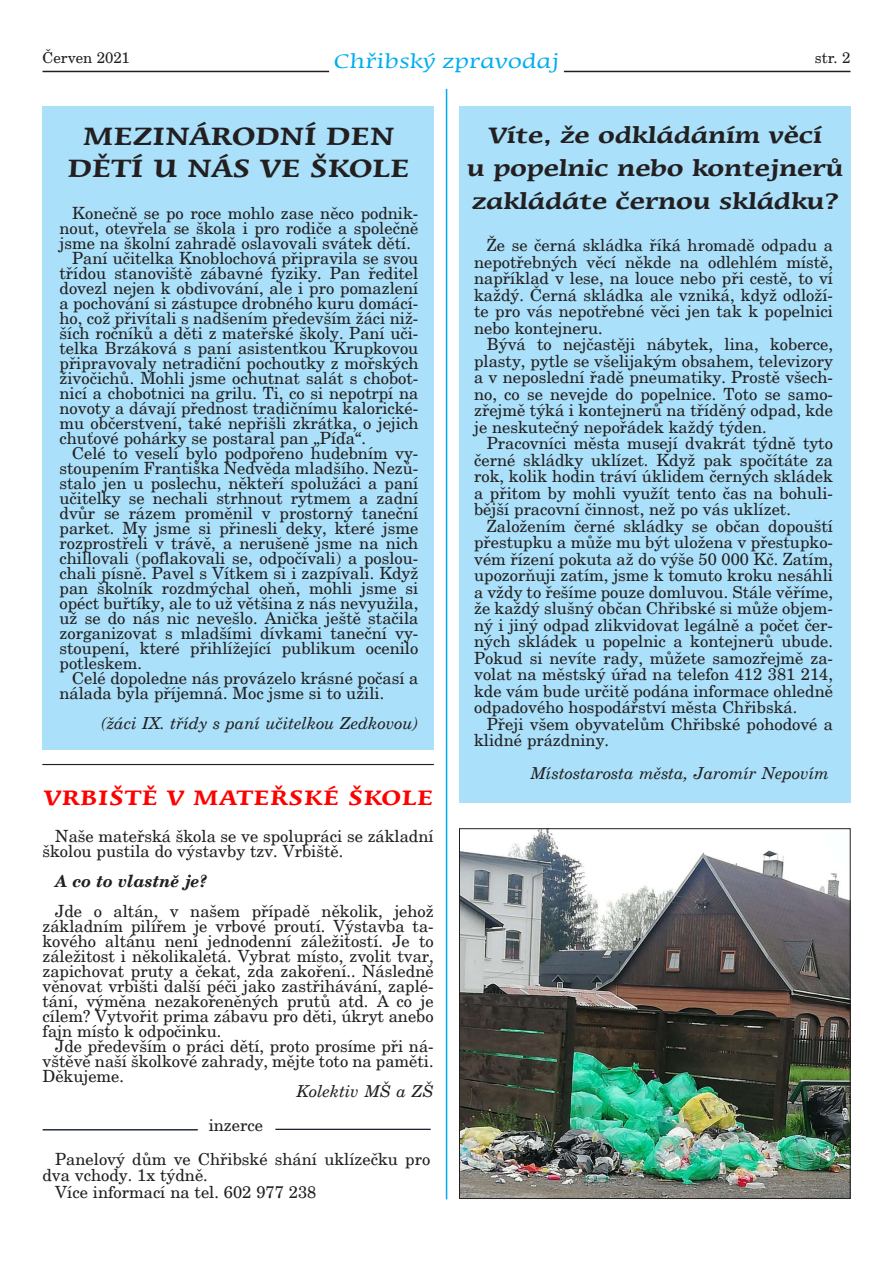
<style>
.page{position:relative;width:893px;height:1263px;background:#fff}
.page>*{position:absolute;margin:0;border:0;box-sizing:border-box;transform-origin:0 0}
.t1{font:700 27px/32.4px "Mirarae AT";letter-spacing:-.02em;color:#231f20;text-align:center;scale:1.2 1}
.t2{font:700 24px/33px "Mirarae AT";letter-spacing:-.01em;color:#231f20;text-align:center;scale:1.2 1}
.t3{font:700 22.5px "Mirarae AT";color:#f00;scale:1.2 1}
.t4{font:21px "Mirarae AT";color:#00aeef;scale:1.2 1}
.t5{font:16.5px/15px "New Brunswick";color:#231f20;text-align:justify}
.t6{font:italic 16.5px "New Brunswick";color:#231f20}
.t7{font:italic 700 16.5px "New Brunswick";color:#231f20}
.Základní_text{font:15px "New Brunswick";color:#231f20}
</style>
<div class="page">
<div style="left:43px;top:106px;width:391px;height:644px;background:#aae0f9"></div>
<hr style="left:446px;top:89px;width:1px;height:1110px;background:#00aeef">
<div style="left:459px;top:106px;width:391px;height:697px;background:#aae0f9"></div>
<img style="left:461px;top:830px;width:387px;height:367px">
<div style="left:459px;top:828px;width:391px;height:371px;border:1px solid #fff"></div>
<hr style="left:43px;top:764px;width:391px;height:1px;background:#231f20">
<hr style="left:43px;top:71px;width:286px;height:1px;background:#231f20">
<hr style="left:564px;top:71px;width:286px;height:1px;background:#231f20">
<hr style="left:43px;top:1129px;width:155px;height:1px;background:#231f20">
<hr style="left:276px;top:1129px;width:155px;height:1px;background:#231f20">
<p class="Základní_text" style="left:43px;top:48px;width:89px">Červen 2021</p>
<p class="t4" style="left:333px;top:48px;width:190px">Chřibský zpravodaj</p>
<p class="Základní_text" style="left:815px;top:48px;width:37px">str. 2</p>
<p class="t1" style="left:67px;top:119px;width:287px">MEZINÁRODNÍ DEN<br>DĚTÍ U NÁS VE ŠKOLE</p>
<p class="t5" style="left:60px;top:206px;width:360px;text-indent:13px">Konečně se po roce mohlo zase něco podnik&shy;nout, otevřela se škola i pro rodiče a společně jsme na školní zahradě oslavovali svátek dětí.</p>
<p class="t5" style="left:60px;top:251px;width:360px;text-indent:13px">Paní učitelka Knoblochová připravila se svou třídou stanoviště zábavné fyziky. Pan ředitel dovezl nejen k obdivování, ale i pro pomazlení a pochování si zástupce drobného kuru domácí&shy;ho, což přivítali s nadšením především žáci niž&shy;ších ročníků a děti z mateřské školy. Paní uči&shy;telka Brzáková s paní asistentkou Krupkovou připravovaly netradiční pochoutky z mořských živočichů. Mohli jsme ochutnat salát s chobot&shy;nicí a chobotnici na grilu. Ti, co si nepotrpí na novoty a dávají přednost tradičnímu kalorické&shy;mu občerstvení, také nepřišli zkrátka, o jejich chuťové pohárky se postaral pan „Píďa“.</p>
<p class="t5" style="left:60px;top:446px;width:360px;text-indent:13px">Celé to veselí bylo podpořeno hudebním vy&shy;stoupením Františka Nedvěda mladšího. Nezů&shy;stalo jen u poslechu, někteří spolužáci a paní učitelky se nechali strhnout rytmem a zadní dvůr se rázem proměnil v prostorný taneční parket. My jsme si přinesli deky, které jsme rozprostřeli v trávě, a nerušeně jsme na nich chillovali (poflakovali se, odpočívali) a poslou&shy;chali písně. Pavel s Vítkem si i zazpívali. Když pan školník rozdmýchal oheň, mohli jsme si opéct buřtíky, ale to už většina z nás nevyužila, už se do nás nic nevešlo. Anička ještě stačila zorganizovat s mladšími dívkami taneční vy&shy;stoupení, které přihlížející publikum ocenilo potleskem.</p>
<p class="t5" style="left:60px;top:671px;width:360px;text-indent:13px">Celé dopoledne nás provázelo krásné počasí a nálada byla příjemná. Moc jsme si to užili.</p>
<p class="t6" style="left:102px;top:714px;width:318px">(žáci IX. třídy s paní učitelkou Zedkovou)</p>
<p class="t3" style="left:43px;top:784px;width:327px">VRBIŠTĚ V MATEŘSKÉ ŠKOLE</p>
<p class="t5" style="left:43px;top:828px;width:393px;text-indent:13px">Naše mateřská škola se ve spolupráci se základní školou pustila do výstavby tzv. Vrbiště.</p>
<p class="t7" style="left:55px;top:871px;width:154px">A co to vlastně je?</p>
<p class="t5" style="left:43px;top:903px;width:393px;text-indent:13px">Jde o altán, v našem případě několik, jehož základním pilířem je vrbové proutí. Výstavba ta&shy;kového altánu není jednodenní záležitostí. Je to záležitost i několikaletá. Vybrat místo, zvolit tvar, zapichovat pruty a čekat, zda zakoření.. Následně věnovat vrbišti další péči jako zastřihávání, zaplé&shy;tání, výměna nezakořeněných prutů atd. A co je cílem? Vytvořit prima zábavu pro děti, úkryt anebo fajn místo k odpočinku.</p>
<p class="t5" style="left:43px;top:1038px;width:393px;text-indent:13px">Jde především o práci dětí, proto prosíme při ná&shy;vštěvě naší školkové zahrady, mějte toto na paměti.<br>Děkujeme.</p>
<p class="t6" style="left:297px;top:1082px;width:138px">Kolektiv MŠ a ZŠ</p>
<p class="t5" style="left:209px;top:1117px;width:56px">inzerce</p>
<p class="t5" style="left:43px;top:1150px;width:389px;line-height:16.5px;text-indent:13px">Panelový dům ve Chřibské shání uklízečku pro dva vchody. 1x týdně.</p>
<p class="t5" style="left:55px;top:1184px;width:263px">Více informací na tel. 602 977 238</p>
<p class="t2" style="left:467px;top:118px;width:315px">Víte, že odkládáním věcí<br>u popelnic nebo kontejnerů zakládáte černou skládku?</p>
<p class="t5" style="left:474px;top:237px;width:360px;line-height:16.5px;text-indent:13px">Že se černá skládka říká hromadě odpadu a nepotřebných věcí někde na odlehlém místě, například v lese, na louce nebo při cestě, to ví každý. Černá skládka ale vzniká, když odloží&shy;te pro vás nepotřebné věci jen tak k popelnici nebo kontejneru.</p>
<p class="t5" style="left:474px;top:336px;width:360px;line-height:16.5px;text-indent:13px">Bývá to nejčastěji nábytek, lina, koberce, plasty, pytle se všelijakým obsahem, televizory a v neposlední řadě pneumatiky. Prostě všech&shy;no, co se nevejde do popelnice. Toto se samo&shy;zřejmě týká i kontejnerů na tříděný odpad, kde je neskutečný nepořádek každý týden.</p>
<p class="t5" style="left:474px;top:435px;width:360px;line-height:16.5px;text-indent:13px">Pracovníci města musejí dvakrát týdně tyto černé skládky uklízet. Když pak spočítáte za rok, kolik hodin tráví úklidem černých skládek a přitom by mohli využít tento čas na bohuli&shy;bější pracovní činnost, než po vás uklízet.</p>
<p class="t5" style="left:474px;top:517px;width:360px;line-height:16.5px;text-indent:13px">Založením černé skládky se občan dopouští přestupku a může mu být uložena v přestupko&shy;vém řízení pokuta až do výše 50 000 Kč. Zatím, upozorňuji zatím, jsme k tomuto kroku nesáhli a vždy to řešíme pouze domluvou. Stále věříme, že každý slušný občan Chřibské si může objem&shy;ný i jiný odpad zlikvidovat legálně a počet čer&shy;ných skládek u popelnic a kontejnerů ubude.<br>Pokud si nevíte rady, můžete samozřejmě za&shy;volat na městský úřad na telefon 412 381 214, kde vám bude určitě podána informace ohledně odpadového hospodářství města Chřibská.</p>
<p class="t5" style="left:474px;top:715px;width:360px;line-height:16.5px;text-indent:13px">Přeji všem obyvatelům Chřibské pohodové a klidné prázdniny.</p>
<p class="t6" style="left:531px;top:764px;width:300px">Místostarosta města, Jaromír Nepovím</p>
</div>
